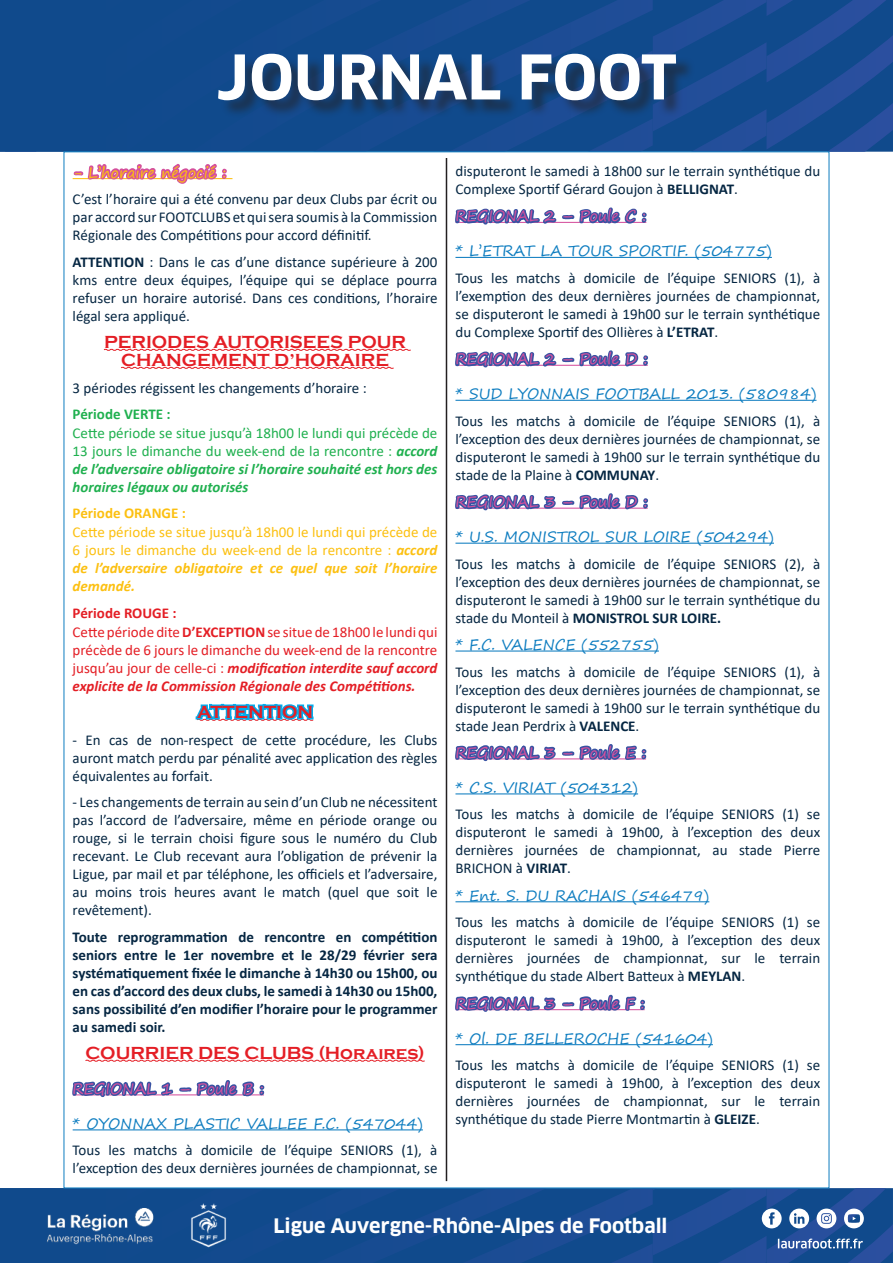
<style>
.page{position:relative;width:893px;height:1263px;background:#fff}
.page>*{position:absolute;margin:0;border:0;box-sizing:border-box;transform-origin:0 0}
.t1{font:700 60px "Clan OT";color:#fff}
.t2{font:700 19.5px "Clan OT";color:#fff}
.t3{font:700 18px/18px "Copperplate Gothic";color:#e41e25;text-align:center}
.t4{font:15px/18px "Calibri";color:#052642;text-align:justify}
.t5{font:700 15px/18px "Calibri";color:#052642;text-align:justify}
.t6{font:15px/18.1px "Calibri";color:#e41e25}
.t7{font:15px "Segoe Print";color:#0e7dc0}
.t8{font:15px/18px "Calibri";color:#1fb04f;text-align:justify}
.t9{font:15px/18px "Calibri";color:#fcc011;text-align:justify}
.t10{font:15px "Segoe Print";color:#d5509d}
.t11{font:15px "Segoe Print";color:#fcc011}
.t12{font:700 15px "Calibri";color:#fcc011}
.t13{font:700 15px "Calibri";color:#1fb04f}
.s1{font-weight:700}
.s2{font-weight:700;font-style:italic}
</style>
<div class="page">
<svg style="left:0;top:1188px;width:893px;height:75px;background:#1c5193"></svg>
<svg style="left:103px;top:348px;width:308px;height:3px"></svg>
<svg style="left:121px;top:366px;width:273px;height:3px"></svg>
<svg style="left:195px;top:703px;width:119px;height:18px"></svg>
<svg style="left:72px;top:1059px;width:353px;height:72px"></svg>
<hr style="left:455px;top:400px;width:361px;height:1px;background:#0e7dc0">
<hr style="left:455px;top:543px;width:319px;height:1px;background:#0e7dc0">
<hr style="left:455px;top:650px;width:204px;height:1px;background:#0e7dc0">
<hr style="left:455px;top:901px;width:254px;height:1px;background:#0e7dc0">
<hr style="left:455px;top:1044px;width:258px;height:1px;background:#0e7dc0">
<svg style="left:0;top:0;width:893px;height:269px"></svg>
<svg style="left:455px;top:350px;width:195px;height:51px"></svg>
<svg style="left:455px;top:493px;width:195px;height:51px"></svg>
<svg style="left:455px;top:744px;width:192px;height:51px"></svg>
<svg style="left:455px;top:994px;width:192px;height:52px"></svg>
<div style="left:221px;top:56px;width:474px;height:62px;background:#231f20;opacity:.56"></div>
<hr style="left:446px;top:158px;width:1px;height:1023px;background:#231f20">
<h1 class="t1" style="left:216px;top:42px;width:462px">JOURNAL FOOT</h1>
<p class="t11" style="left:73px;top:159px;width:155px">- L’horaire négocié :</p>
<p class="t4" style="left:73px;top:190px;width:366px">C’est l’horaire qui a été convenu par deux Clubs par écrit ou par accord sur FOOTCLUBS et qui sera soumis à la Commission Régionale des Compétitions pour accord définitif.</p>
<p class="t4" style="left:73px;top:252px;width:366px"><span class="s1">ATTENTION</span> : Dans le cas d’une distance supérieure à 200 kms entre deux équipes, l’équipe qui se déplace pourra refuser un horaire autorisé. Dans ces conditions, l’horaire légal sera appliqué.</p>
<p class="t3" style="left:104px;top:333px;width:304px">PERIODES AUTORISEES POUR<br>CHANGEMENT D’HORAIRE</p>
<p class="t4" style="left:73px;top:378px;width:296px">3 périodes régissent les changements d’horaire :</p>
<p class="t13" style="left:73px;top:403px;width:100px">Période VERTE :</p>
<p class="t8" style="left:73px;top:423px;width:366px">Cette période se situe jusqu’à 18h00 le lundi qui précède de 13 jours le dimanche du week-end de la rencontre : <span class="s2">accord de l’adversaire obligatoire si l’horaire souhaité est hors des horaires légaux ou autorisés</span></p>
<p class="t12" style="left:73px;top:503px;width:115px">Période ORANGE :</p>
<p class="t9" style="left:73px;top:523px;width:366px">Cette période se situe jusqu’à 18h00 le lundi qui précède de 6 jours le dimanche du week-end de la rencontre : <span class="s2">accord de l’adversaire obligatoire et ce quel que soit l’horaire demandé.</span></p>
<p class="t6" style="left:73px;top:603px;width:366px"><span class="s1">Période ROUGE :<br></span>Cette période dite <span class="s1">D’EXCEPTION</span> se situe de 18h00 le lundi qui précède de 6 jours le dimanche du week-end de la rencontre jusqu’au jour de celle-ci : <span class="s2">modification interdite sauf accord explicite de la Commission Régionale des Compétitions.</span></p>
<p class="t3" style="left:197px;top:703px;width:118px">ATTENTION</p>
<p class="t4" style="left:73px;top:730px;width:366px">- En cas de non-respect de cette procédure, les Clubs auront match perdu par pénalité avec application des règles équivalentes au forfait.</p>
<p class="t4" style="left:73px;top:793px;width:366px">- Les changements de terrain au sein d’un Club ne nécessitent pas l’accord de l’adversaire, même en période orange ou rouge, si le terrain choisi figure sous le numéro du Club recevant. Le Club recevant aura l’obligation de prévenir la Ligue, par mail et par téléphone, les officiels et l’adversaire, au moins trois heures avant le match (quel que soit le revêtement).</p>
<p class="t5" style="left:73px;top:927px;width:366px">Toute reprogrammation de rencontre en compétition seniors entre le 1er novembre et le 28/29 février sera systématiquement fixée le dimanche à 14h30 ou 15h00, ou en cas d’accord des deux clubs, le samedi à 14h30 ou 15h00, sans possibilité d’en modifier l’horaire pour le programmer au samedi soir.</p>
<p class="t3" style="left:86px;top:1044px;width:341px">COURRIER DES CLUBS (Horaires)</p>
<p class="t10" style="left:73px;top:1075px;width:193px">REGIONAL 1 – Poule B :</p>
<p class="t7" style="left:73px;top:1110px;width:352px">* OYONNAX PLASTIC VALLEE F.C. (547044)</p>
<p class="t4" style="left:73px;top:1141px;width:366px">Tous les matchs à domicile de l’équipe SENIORS (1), à l’exception des deux dernières journées de championnat, se</p>
<p class="t4" style="left:455px;top:162px;width:366px">disputeront le samedi à 18h00 sur le terrain synthétique du<br>Complexe Sportif Gérard Goujon à <span class="s1">BELLIGNAT</span>.</p>
<p class="t10" style="left:455px;top:203px;width:192px">REGIONAL 2 – Poule C :</p>
<p class="t7" style="left:455px;top:238px;width:318px">* L’ETRAT LA TOUR SPORTIF. (504775)</p>
<p class="t4" style="left:455px;top:269px;width:366px">Tous les matchs à domicile de l’équipe SENIORS (1), à l’exemption des deux dernières journées de championnat, se disputeront le samedi à 19h00 sur le terrain synthétique du Complexe Sportif des Ollières à <span class="s1">L’ETRAT</span>.</p>
<p class="t10" style="left:455px;top:346px;width:194px">REGIONAL 2 – Poule D :</p>
<p class="t7" style="left:455px;top:381px;width:362px">* SUD LYONNAIS FOOTBALL 2013. (580984)</p>
<p class="t4" style="left:455px;top:411px;width:366px">Tous les matchs à domicile de l’équipe SENIORS (1), à l’exception des deux dernières journées de championnat, se disputeront le samedi à 19h00 sur le terrain synthétique du stade de la Plaine à <span class="s1">COMMUNAY</span>.</p>
<p class="t10" style="left:455px;top:488px;width:194px">REGIONAL 3 – Poule D :</p>
<p class="t7" style="left:455px;top:523px;width:320px">* U.S. MONISTROL SUR LOIRE (504294)</p>
<p class="t4" style="left:455px;top:554px;width:366px">Tous les matchs à domicile de l’équipe SENIORS (2), à l’exception des deux dernières journées de championnat, se disputeront le samedi à 19h00 sur le terrain synthétique du stade du Monteil à <span class="s1">MONISTROL SUR LOIRE.</span></p>
<p class="t7" style="left:455px;top:631px;width:205px">* F.C. VALENCE (552755)</p>
<p class="t4" style="left:455px;top:662px;width:366px">Tous les matchs à domicile de l’équipe SENIORS (1), à l’exception des deux dernières journées de championnat, se disputeront le samedi à 19h00 sur le terrain synthétique du stade Jean Perdrix à <span class="s1">VALENCE</span>.</p>
<p class="t10" style="left:455px;top:739px;width:192px">REGIONAL 3 – Poule E :</p>
<p class="t7" style="left:455px;top:774px;width:184px">* C.S. VIRIAT (504312)</p>
<p class="t4" style="left:455px;top:805px;width:366px">Tous les matchs à domicile de l’équipe SENIORS (1) se disputeront le samedi à 19h00, à l’exception des deux dernières journées de championnat, au stade Pierre BRICHON à <span class="s1">VIRIAT</span>.</p>
<p class="t7" style="left:455px;top:882px;width:255px">* Ent. S. DU RACHAIS (546479)</p>
<p class="t4" style="left:455px;top:913px;width:366px">Tous les matchs à domicile de l’équipe SENIORS (1) se disputeront le samedi à 19h00, à l’exception des deux dernières journées de championnat, sur le terrain synthétique du stade Albert Batteux à <span class="s1">MEYLAN</span>.</p>
<p class="t10" style="left:455px;top:990px;width:191px">REGIONAL 3 – Poule F :</p>
<p class="t7" style="left:455px;top:1025px;width:259px">* Ol. DE BELLEROCHE (541604)</p>
<p class="t4" style="left:455px;top:1056px;width:366px">Tous les matchs à domicile de l’équipe SENIORS (1) se disputeront le samedi à 19h00, à l’exception des deux dernières journées de championnat, sur le terrain synthétique du stade Pierre Montmartin à <span class="s1">GLEIZE</span>.</p>
<h2 class="t2" style="left:273px;top:1214px;width:396px">Ligue Auvergne-Rhône-Alpes de Football</h2>
</div>
